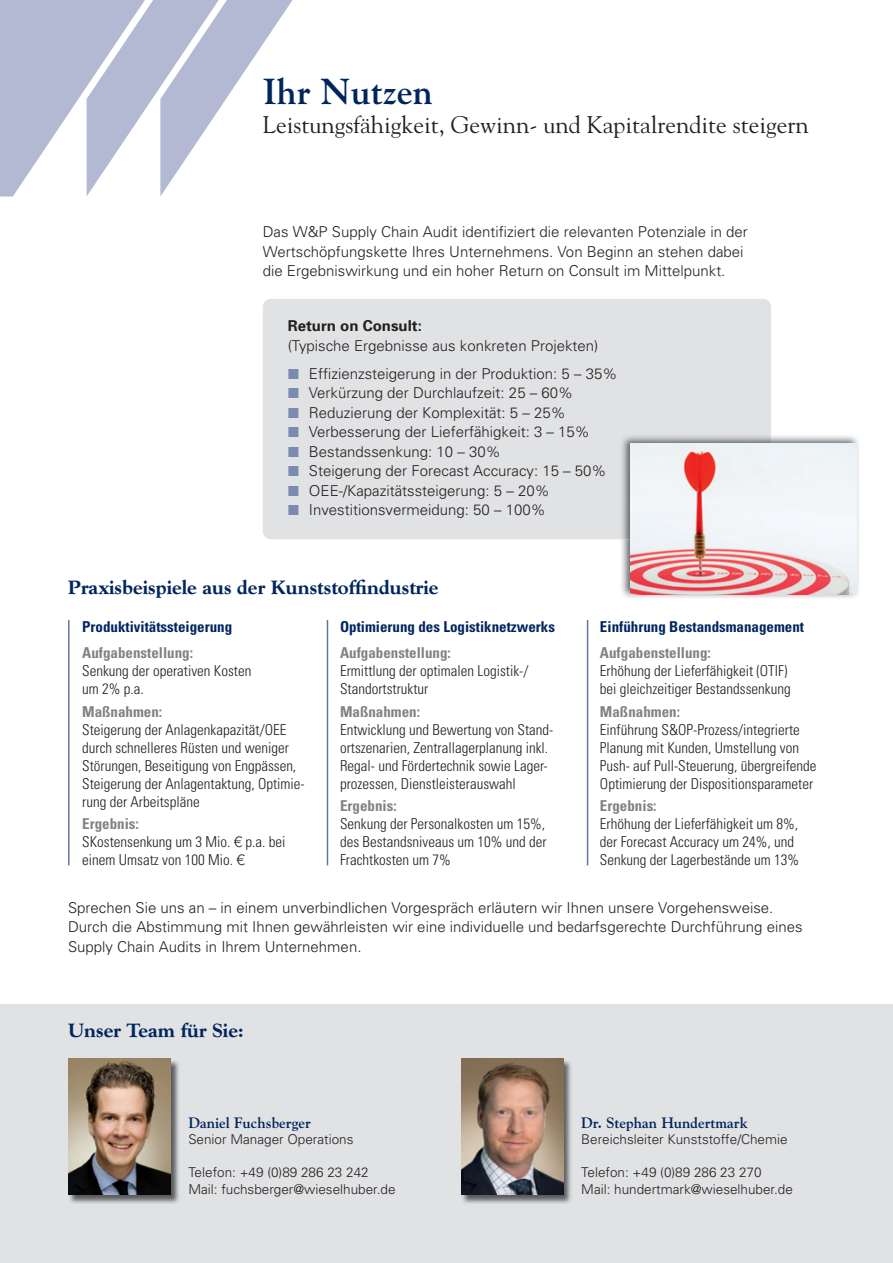
<style>
.page{position:relative;width:893px;height:1263px;background:#fff}
.page>*{position:absolute;margin:0;border:0;box-sizing:border-box;transform-origin:0 0}
.t1{font:700 36px "Goudy";color:#00255d}
.t2{font:24px "Goudy";color:#231f20}
.t3{font:800 19.5px "Goudy";color:#00255d}
.t4{font:300 condensed 15px/18px "Univers";color:#231f20}
.t5{font:300 15px/19.5px "Univers";color:#231f20}
.t6{font:700 condensed 15px "Univers";color:#808285}
.t7{font:700 condensed 15px "Univers";color:#00255d}
.t8{font:700 15px "Goudy";color:#00255d}
.t9{font:700 15px "Univers";color:#231f20}
.t10{font:300 13.5px/16.5px "Univers";color:#231f20}
.s1{font-weight:700;color:#808285}
.s2{font-family:"Linotype Euro Font Gto P";font-weight:400;font-stretch:normal}
</style>
<div class="page">
<div style="left:0;top:1004px;width:893px;height:259px;background:#e1e2e4"></div>
<img style="left:461px;top:1058px;width:110px;height:146px">
<img style="left:461px;top:1059px;width:102px;height:136px">
<img style="left:68px;top:1058px;width:111px;height:146px">
<img style="left:68px;top:1059px;width:103px;height:136px">
<svg style="left:0;top:0;width:293px;height:197px"></svg>
<hr style="left:68px;top:620px;width:2px;height:245px;background:#65759f">
<hr style="left:327px;top:620px;width:1px;height:245px;background:#65759f">
<hr style="left:587px;top:620px;width:1px;height:245px;background:#65759f">
<div style="left:263px;top:299px;width:508px;height:240px;background:#e1e2e4;border-radius:9px"></div>
<img style="left:620px;top:435px;width:239px;height:163px">
<img style="left:620px;top:435px;width:151px;height:104px">
<img style="left:630px;top:443px;width:226px;height:151px">
<h1 class="t1" style="left:263px;top:70px;width:172px">Ihr Nutzen</h1>
<h2 class="t2" style="left:263px;top:110px;width:547px">Leistungsfähigkeit, Gewinn- und Kapitalrendite steigern</h2>
<p class="t5" style="left:263px;top:222px;width:487px">Das W&amp;P Supply Chain Audit identifiziert die relevanten Potenziale in der<br>Wertschöpfungskette Ihres Unternehmens. Von Beginn an stehen dabei die Ergebniswirkung und ein hoher Return on Consult im Mittelpunkt.</p>
<p class="t9" style="left:288px;top:317px;width:136px">Return on Consult:</p>
<p class="t5" style="left:309px;top:331px;width:310px;line-height:28px;text-indent:-21px">(Typische Ergebnisse aus konkreten Projekten)<br>Effizienzsteigerung in der Produktion: 5 – 35%</p>
<p class="t5" style="left:309px;top:383px;width:299px">Verkürzung der Durchlaufzeit: 25 – 60% Reduzierung der Komplexität: 5 – 25% Verbesserung der Lieferfähigkeit: 3 – 15% Bestandssenkung: 10 – 30%<br>Steigerung der Forecast Accuracy: 15 – 50% OEE-/Kapazitätssteigerung: 5 – 20% Investitionsvermeidung: 50 – 100%</p>
<h3 class="t3" style="left:68px;top:576px;width:372px">Praxisbeispiele aus der Kunststoffindustrie</h3>
<p class="t7" style="left:82px;top:617px;width:151px">Produktivitätssteigerung</p>
<p class="t6" style="left:82px;top:644px;width:112px">Aufgabenstellung:</p>
<p class="t4" style="left:82px;top:662px;width:171px">Senkung der operativen Kosten um 2% p.a.</p>
<p class="t6" style="left:82px;top:702px;width:81px">Maßnahmen:</p>
<p class="t4" style="left:82px;top:720px;width:224px">Steigerung der Anlagenkapazität/OEE durch schnelleres Rüsten und weniger Störungen, Beseitigung von Engpässen, Steigerung der Anlagentaktung, Optimie&shy;rung der Arbeitspläne</p>
<p class="t4" style="left:82px;top:815px;width:205px"><span class="s1">Ergebnis:<br></span>SKostensenkung um 3 Mio. <span class="s2">c</span> p.a. bei einem Umsatz von 100 Mio. <span class="s2">c</span></p>
<p class="t7" style="left:340px;top:617px;width:216px">Optimierung des Logistiknetzwerks</p>
<p class="t6" style="left:340px;top:644px;width:112px">Aufgabenstellung:</p>
<p class="t4" style="left:340px;top:662px;width:190px">Ermittlung der optimalen Logistik-/<br>Standortstruktur</p>
<p class="t6" style="left:340px;top:702px;width:81px">Maßnahmen:</p>
<p class="t4" style="left:340px;top:720px;width:215px">Entwicklung und Bewertung von Stand&shy;ortszenarien, Zentrallagerplanung inkl.<br>Regal- und Fördertechnik sowie Lager&shy;prozessen, Dienstleisterauswahl</p>
<p class="t6" style="left:340px;top:796px;width:58px">Ergebnis:</p>
<p class="t4" style="left:340px;top:815px;width:208px;text-align:justify">Senkung der Personalkosten um 15%, des Bestandsniveaus um 10% und der Frachtkosten um 7%</p>
<p class="t7" style="left:600px;top:617px;width:206px">Einführung Bestandsmanagement</p>
<p class="t6" style="left:600px;top:644px;width:112px">Aufgabenstellung:</p>
<p class="t4" style="left:600px;top:662px;width:192px">Erhöhung der Lieferfähigkeit (OTIF) bei gleichzeitiger Bestandssenkung</p>
<p class="t6" style="left:600px;top:702px;width:81px">Maßnahmen:</p>
<p class="t4" style="left:600px;top:720px;width:218px">Einführung S&amp;OP-Prozess/integrierte Planung mit Kunden, Umstellung von Push- auf Pull-Steuerung, übergreifende Optimierung der Dispositionsparameter</p>
<p class="t6" style="left:600px;top:796px;width:58px">Ergebnis:</p>
<p class="t4" style="left:600px;top:815px;width:201px">Erhöhung der Lieferfähigkeit um 8%, der Forecast Accuracy um 24%, und<br>Senkung der Lagerbestände um 13%</p>
<p class="t5" style="left:68px;top:897px;width:736px">Sprechen Sie uns an – in einem unverbindlichen Vorgespräch erläutern wir Ihnen unsere Vorgehensweise.<br>Durch die Abstimmung mit Ihnen gewährleisten wir eine individuelle und bedarfsgerechte Durchführung eines<br>Supply Chain Audits in Ihrem Unternehmen.</p>
<h3 class="t3" style="left:68px;top:1019px;width:177px">Unser Team für Sie:</h3>
<p class="t8" style="left:188px;top:1113px;width:124px">Daniel Fuchsberger</p>
<p class="t10" style="left:188px;top:1131px;width:167px">Senior Manager Operations</p>
<p class="t10" style="left:188px;top:1164px;width:209px">Telefon: +49 (0)89 286 23 242<br>Mail: fuchsberger@wieselhuber.de</p>
<p class="t8" style="left:581px;top:1113px;width:168px">Dr. Stephan Hundertmark</p>
<p class="t10" style="left:581px;top:1131px;width:208px">Bereichsleiter Kunststoffe/Chemie</p>
<p class="t10" style="left:581px;top:1164px;width:213px">Telefon: +49 (0)89 286 23 270<br>Mail: hundertmark@wieselhuber.de</p>
</div>
